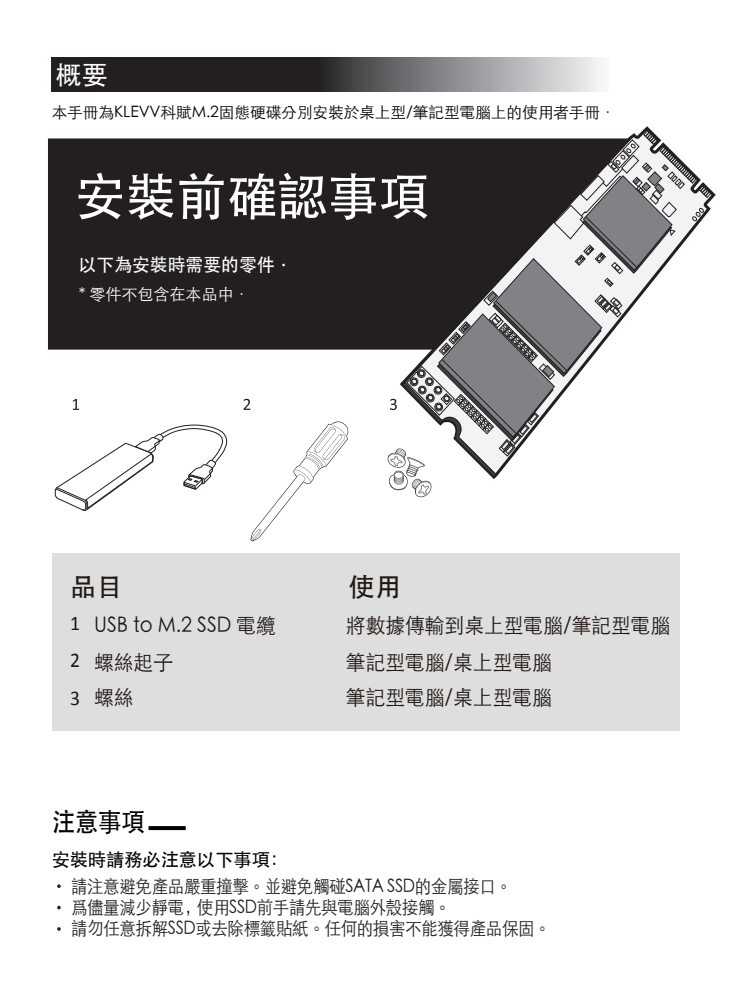
<style>
.page{position:relative;width:738px;height:998px;background:#fff}
.page>*{position:absolute;margin:0;border:0;box-sizing:border-box;transform-origin:0 0}
.t1{font:500 50.4px "ST Heiti TC";color:#fff}
.t2{font:500 26.4px "ST Heiti TC";color:#211814}
.t3{font:500 26.4px "ST Heiti SC";color:#030303;scale:.9 1}
.t4{font:500 26.4px "ST Heiti TC";color:#fff}
.t5{font:300 20.8px/35.6px "ST Heiti TC";color:#211814;scale:.94 1}
.t6{font:20.8px "Calibri";color:#211814;scale:.94 1}
.t7{font:300 18.4px/20.8px "ST Heiti TC";letter-spacing:-.025em;color:#231f20;scale:.9 1}
.t8{font:500 18.4px "ST Heiti SC";letter-spacing:-.01em;color:#030303}
.t9{font:500 18.4px "ST Heiti TC";color:#fff}
.t10{font:300 16px "ST Heiti TC";color:#fff}
.t11{font:300 15.6px "ST Heiti TC";letter-spacing:-.01em;color:#030303}
.s1{font-family:"ST Heiti SC";color:#030303}
</style>
<div class="page">
<svg style="left:73px;top:399px;width:6px;height:11px"></svg>
<svg style="left:243px;top:399px;width:7px;height:11px"></svg>
<svg style="left:250px;top:421px;width:99px;height:120px"></svg>
<svg style="left:55px;top:424px;width:172px;height:87px"></svg>
<div style="left:48px;top:138px;width:339px;height:212px;background:#231f20"></div>
<div style="left:52px;top:553px;width:627px;height:178px;background:#dedede"></div>
<svg style="left:52px;top:58px;width:549px;height:33px;background:#5a595a"></svg>
<svg style="left:148px;top:826px;width:37px;height:4px"></svg>
<svg style="left:57px;top:884px;width:4px;height:4px"></svg>
<svg style="left:57px;top:906px;width:4px;height:3px"></svg>
<svg style="left:57px;top:927px;width:4px;height:4px"></svg>
<svg style="left:387px;top:129px;width:324px;height:368px"></svg>
<h2 class="t4" style="left:56px;top:60px;width:54px">概要</h2>
<p class="t11" style="left:52px;top:99px;width:565px">本手冊為KLEVV科賦M.2固態硬碟分別安裝於桌上型/筆記型電腦上的使用者手冊．</p>
<h1 class="t1" style="left:75px;top:168px;width:355px">安裝前確認事項</h1>
<p class="t9" style="left:79px;top:255px;width:215px">以下為安裝時需要的零件．</p>
<p class="t10" style="left:79px;top:280px;width:172px">* 零件不包含在本品中．</p>
<h2 class="t2" style="left:70px;top:572px;width:54px">品目</h2>
<h2 class="t2" style="left:348px;top:572px;width:54px">使用</h2>
<p class="t6" style="left:70px;top:610px;width:12px">1</p>
<p class="t6" style="left:70px;top:647px;width:12px">2</p>
<p class="t6" style="left:70px;top:685px;width:12px">3</p>
<p class="t5" style="left:94px;top:606px;width:195px">USB to M.2 SSD 電纜螺絲起子<br>螺絲</p>
<p class="t5" style="left:346px;top:606px;width:346px">將數據傳輸到桌上型電腦/筆記型電腦</p>
<p class="t5" style="left:345px;top:643px;width:220px">筆記型電腦/桌上型電腦筆記型電腦/桌上型電腦</p>
<h2 class="t3" style="left:52px;top:807px;width:105px">注意事項</h2>
<p class="t8" style="left:52px;top:849px;width:238px">安裝時請務必注意以下事項：</p>
<p class="t7" style="left:71px;top:874px;width:534px">請注意避免產品嚴重撞擊。並避免觸碰SATA SSD的金屬接口。<br>爲儘量減少靜電<span class="s1">，</span>使用SSD前手請先與電腦外殼接觸。<br>請勿任意拆解SSD或去除標籤貼紙。任何的損害不能獲得產品保固。</p>
</div>
